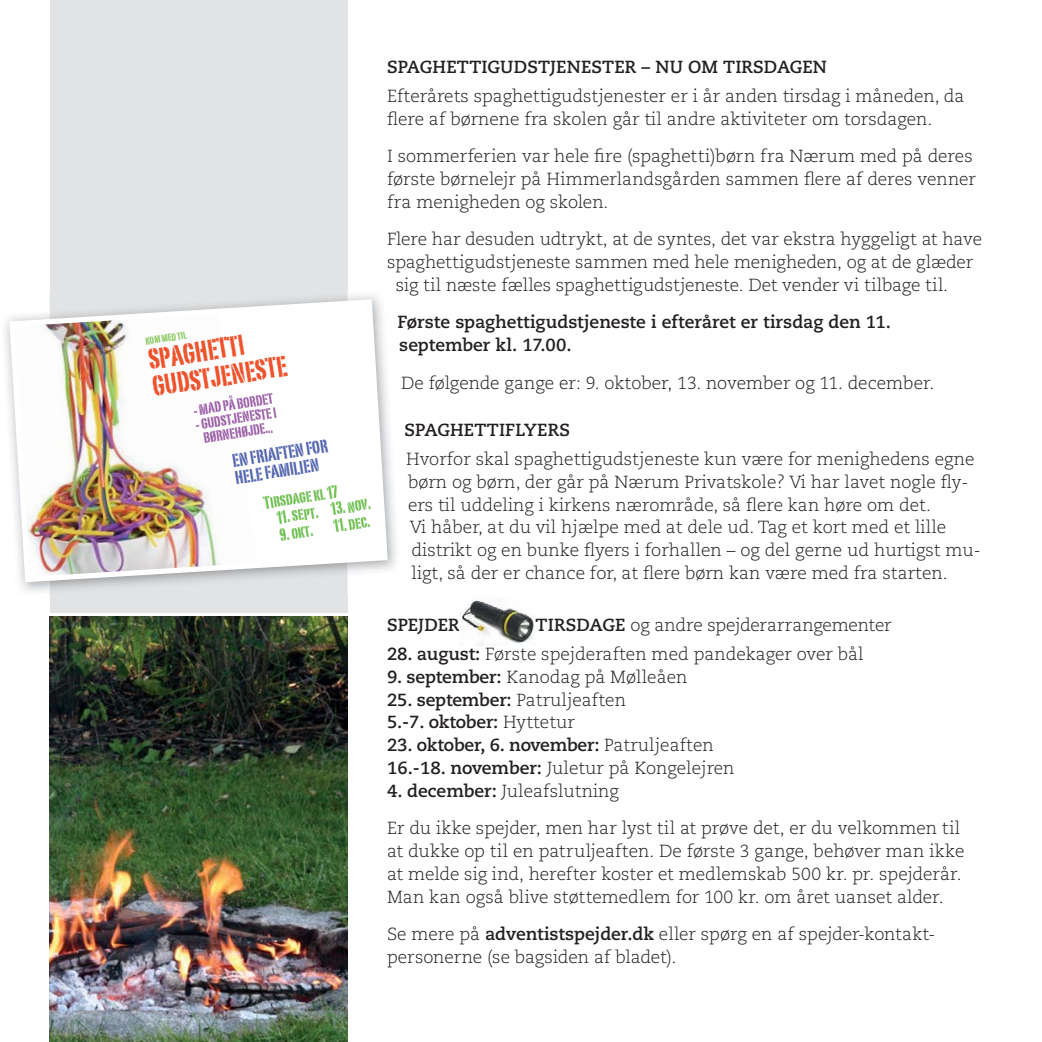
<style>
.page{position:relative;width:1042px;height:1042px;background:#fff}
.page>*{position:absolute;margin:0;border:0;box-sizing:border-box;transform-origin:0 0}
.t1{font:28px/27.3px "Portago ITCTT";color:#f0522c}
.t2{font:18.03px/17.5px "Portago ITCTT";color:#5567b0}
.t3{font:300 17.5px/22.8px "Caecilia LT Std";color:#231f20}
.t4{font:700 17.5px/22.8px "Caecilia LT Std";letter-spacing:-.005em;color:#231f20}
.t5{font:17.32px "Portago ITCTT";color:#6ebf50}
.t6{font:14.53px/14.3px "Portago ITCTT";color:#9b5ea6;text-align:center}
.t7{font:9.97px "Portago ITCTT";color:#87c65c}
.s1{font-weight:700}
.s2{font-weight:300}
</style>
<div class="page">
<img style="left:50px;top:616px;width:297px;height:426px">
<div style="left:50px;top:0;width:297px;height:613px;background:#e2e3e4"></div>
<img style="left:4px;top:291px;width:392px;height:304px">
<img style="left:50px;top:291px;width:297px;height:304px">
<img style="left:7px;top:296px;width:383px;height:289px">
<img style="left:461px;top:600px;width:74px;height:45px">
<p class="t7" style="left:145px;top:335px;width:43px;rotate:-9deg">KOM MED TIL</p>
<h1 class="t1" style="left:146px;top:346px;width:137px;rotate:-9deg">SPAGHETTI<br>GUDSTJENESTE</h1>
<p class="t6" style="left:192px;top:403px;width:82px;rotate:-9deg">- MAD PÅ BORDET</p>
<p class="t6" style="left:195px;top:417px;width:83px;rotate:-9deg">- GUDSTJENESTE I<br>BØRNEHØJDE...</p>
<p class="t2" style="left:231px;top:451px;width:98px;rotate:-9deg">EN FRIAFTEN FOR<br>HELE FAMILIEN</p>
<p class="t5" style="left:262px;top:492px;width:76px;rotate:-9deg">Tirsdage kl 17</p>
<p class="t5" style="left:276px;top:507px;width:96px;rotate:-9deg">11. sept. 13. nov.</p>
<p class="t5" style="left:278px;top:524px;width:93px;rotate:-9deg">9. okt. 11. dec.</p>
<p class="t4" style="left:387px;top:56px;width:441px">SPAGHETTIGUDSTJENESTER – NU OM TIRSDAGEN</p>
<p class="t3" style="left:387px;top:85px;width:579px">Efterårets spaghettigudstjenester er i år anden tirsdag i måneden, da flere af børnene fra skolen går til andre aktiviteter om torsdagen.</p>
<p class="t3" style="left:387px;top:145px;width:590px">I sommerferien var hele fire (spaghetti)børn fra Nærum med på deres første børnelejr på Himmerlandsgården sammen flere af deres venner fra menigheden og skolen.</p>
<p class="t3" style="left:387px;top:229px;width:596px">Flere har desuden udtrykt, at de syntes, det var ekstra hyggeligt at have</p>
<p class="t3" style="left:387px;top:251px;width:588px">spaghettigudstjeneste sammen med hele menigheden, og at de glæder</p>
<p class="t3" style="left:396px;top:274px;width:554px">sig til næste fælles spaghettigudstjeneste. Det vender vi tilbage til.</p>
<p class="t4" style="left:397px;top:312px;width:495px">Første spaghettigudstjeneste i efteråret er tirsdag den 11. september kl. 17.00.</p>
<p class="t3" style="left:401px;top:372px;width:535px">De følgende gange er: 9. oktober, 13. november og 11. december.</p>
<p class="t4" style="left:404px;top:420px;width:167px">SPAGHETTIFLYERS</p>
<p class="t3" style="left:406px;top:448px;width:576px">Hvorfor skal spaghettigudstjeneste kun være for menighedens egne børn og børn, der går på Nærum Privatskole? Vi har lavet nogle fly&shy;ers til uddeling i kirkens nærområde, så flere kan høre om det.<br>Vi håber, at du vil hjælpe med at dele ud. Tag et kort med et lille distrikt og en bunke flyers i forhallen – og del gerne ud hurtigst mu&shy;ligt, så der er chance for, at flere børn kan være med fra starten.</p>
<p class="t4" style="left:387px;top:615px;width:74px">SPEJDER</p>
<p class="t3" style="left:535px;top:615px;width:358px"><span class="s1">TIRSDAGE</span> og andre spejderarrangementer</p>
<p class="t3" style="left:387px;top:643px;width:478px"><span class="s1">28. august:</span> Første spejderaften med pandekager over bål</p>
<p class="t3" style="left:387px;top:666px;width:302px"><span class="s1">9. september:</span> Kanodag på Mølleåen</p>
<p class="t4" style="left:387px;top:689px;width:240px">25. september: <span class="s2">Patruljeaften<br></span>5.-7. oktober: <span class="s2">Hyttetur</span></p>
<p class="t4" style="left:387px;top:734px;width:349px">23. oktober, 6. november: <span class="s2">Patruljeaften<br></span>16.-18. november: <span class="s2">Juletur på Kongelejren</span></p>
<p class="t3" style="left:387px;top:772px;width:575px;line-height:37.6px"><span class="s1">4. december:</span> Juleafslutning<br>Er du ikke spejder, men har lyst til at prøve det, er du velkommen til</p>
<p class="t3" style="left:387px;top:840px;width:579px">at dukke op til en patruljeaften. De første 3 gange, behøver man ikke at melde sig ind, herefter koster et medlemskab 500 kr. pr. spejderår.<br>Man kan også blive støttemedlem for 100 kr. om året uanset alder.</p>
<p class="t3" style="left:387px;top:923px;width:550px">Se mere på <span class="s1">adventistspejder.dk</span> eller spørg en af spejder-kontakt&shy;personerne (se bagsiden af bladet).</p>
</div>
